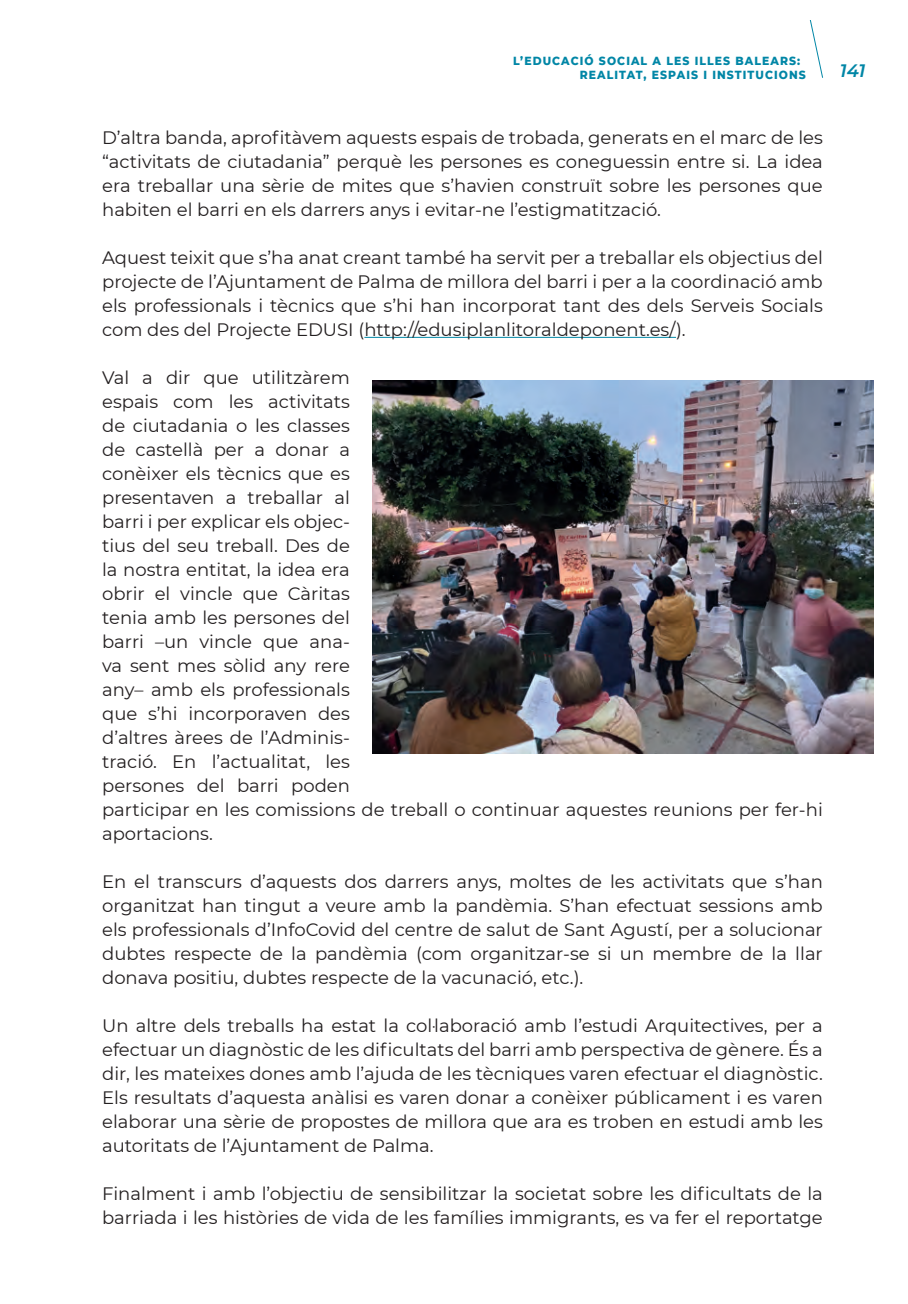
<style>
.page{position:relative;width:908px;height:1304px;background:#fff}
.page>*{position:absolute;margin:0;border:0;box-sizing:border-box;transform-origin:0 0}
.t1{font:18px/24px "Montserrat";color:#231f20;text-align:justify}
.t2{font:italic 600 18px "Montserrat";color:#0086a6}
.t3{font:800 12px/14px "Montserrat";letter-spacing:.1em;color:#0086a6;scale:.9 1}
</style>
<div class="page">
<svg style="left:809px;top:20px;width:13px;height:57px"></svg>
<hr style="left:364px;top:337px;width:311px;height:1px;background:#0086a6">
<img style="left:372px;top:381px;width:500px;height:373px">
<p class="t3" style="left:579px;top:53px;width:253px;text-indent:-67px">L’EDUCACIÓ SOCIAL A LES ILLES BALEARS:<br>REALITAT, ESPAIS I INSTITUCIONS</p>
<p class="t2" style="left:839px;top:58px;width:27px">141</p>
<p class="t1" style="left:102px;top:125px;width:722px">D’altra banda, aprofitàvem aquests espais de trobada, generats en el marc de les “activitats de ciutadania” perquè les persones es coneguessin entre si. La idea era treballar una sèrie de mites que s’havien construït sobre les persones que habiten el barri en els darrers anys i evitar-ne l’estigmatització.</p>
<p class="t1" style="left:102px;top:245px;width:722px">Aquest teixit que s’ha anat creant també ha servit per a treballar els objectius del projecte de l’Ajuntament de Palma de millora del barri i per a la coordinació amb els professionals i tècnics que s’hi han incorporat tant des dels Serveis Socials com des del Projecte EDUSI (http://edusiplanlitoraldeponent.es/).</p>
<p class="t1" style="left:102px;top:365px;width:722px;text-align:left">Val a dir que utilitzàrem<br>espais com les activitats<br>de ciutadania o les classes<br>de castellà per a donar a<br>conèixer els tècnics que es<br>presentaven a treballar al<br>barri i per explicar els objec-<br>tius del seu treball. Des de<br>la nostra entitat, la idea era<br>obrir el vincle que Càritas<br>tenia amb les persones del<br>barri –un vincle que ana-<br>va sent mes sòlid any rere<br>any– amb els professionals<br>que s’hi incorporaven des<br>d’altres àrees de l’Adminis-<br>tració. En l’actualitat, les<br>persones del barri poden<br>participar en les comissions de treball o continuar aquestes reunions per fer-hi aportacions.</p>
<p class="t1" style="left:102px;top:869px;width:722px">En el transcurs d’aquests dos darrers anys, moltes de les activitats que s’han organitzat han tingut a veure amb la pandèmia. S’han efectuat sessions amb els professionals d’InfoCovid del centre de salut de Sant Agustí, per a solucionar dubtes respecte de la pandèmia (com organitzar-se si un membre de la llar donava positiu, dubtes respecte de la vacunació, etc.).</p>
<p class="t1" style="left:102px;top:1013px;width:722px">Un altre dels treballs ha estat la col·laboració amb l’estudi Arquitectives, per a efectuar un diagnòstic de les dificultats del barri amb perspectiva de gènere. És a dir, les mateixes dones amb l’ajuda de les tècniques varen efectuar el diagnòstic.<br>Els resultats d’aquesta anàlisi es varen donar a conèixer públicament i es varen elaborar una sèrie de propostes de millora que ara es troben en estudi amb les autoritats de l’Ajuntament de Palma.</p>
<p class="t1" style="left:102px;top:1181px;width:722px">Finalment i amb l’objectiu de sensibilitzar la societat sobre les dificultats de la barriada i les històries de vida de les famílies immigrants, es va fer el reportatge</p>
</div>
